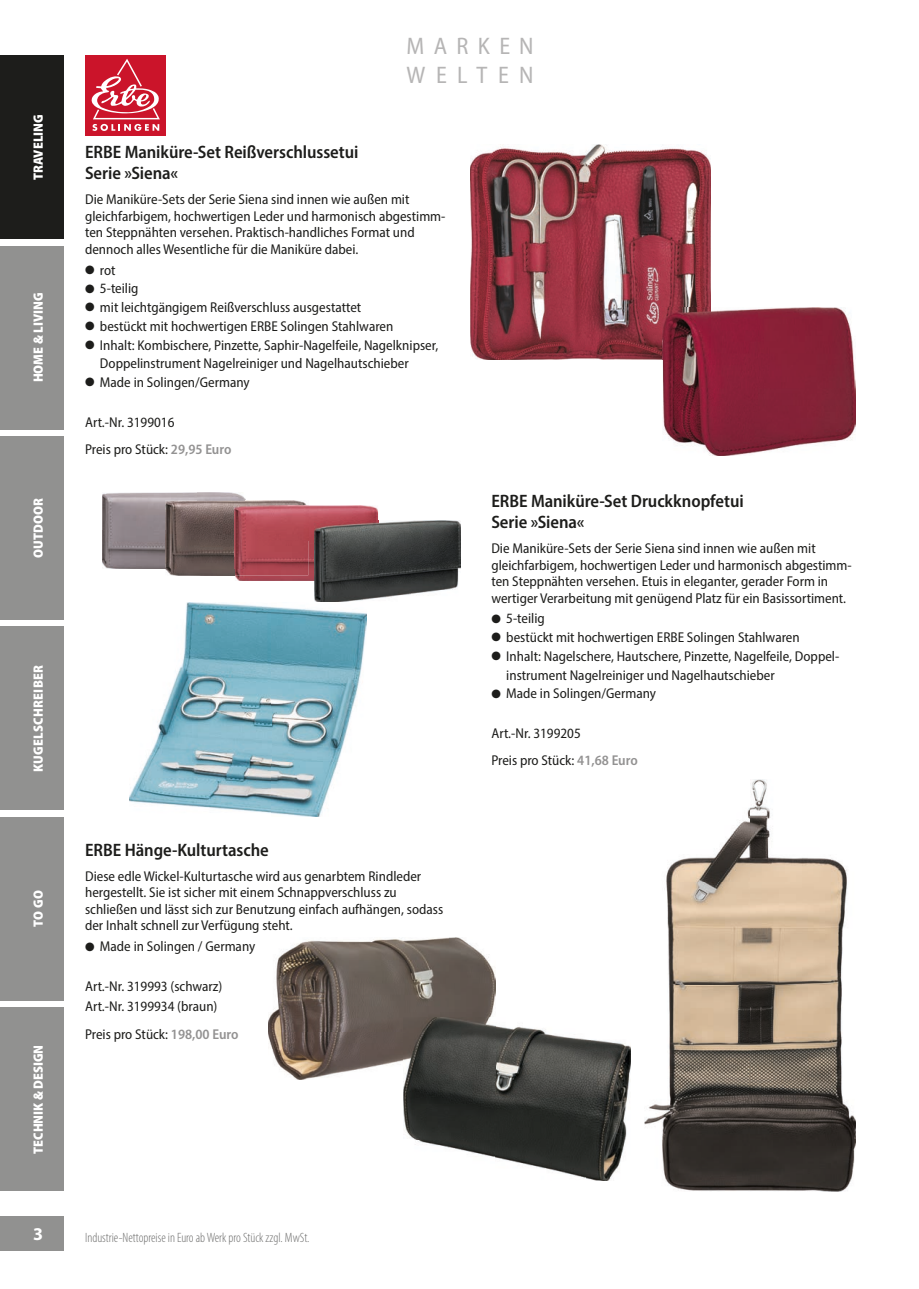
<style>
.page{position:relative;width:919px;height:1289px;background:#fff}
.page>*{position:absolute;margin:0;border:0;box-sizing:border-box;transform-origin:0 0}
.t1{font:semi-condensed 24px/28.8px "Myriad Pro";letter-spacing:.395em;color:#b6b5b5}
.t2{font:600 semi-condensed 18px/21px "Myriad Pro";letter-spacing:-.005em;color:#1d1d1b}
.t3{font:700 18px "Myriad Pro";color:#fff}
.t4{font:semi-condensed 14.25px/16.5px "Myriad Pro";color:#1d1d1b}
.t5{font:300 condensed 13.5px "Myriad Pro";color:#70706f}
.t6{font:900 semi-condensed 13.5px "Myriad Pro";color:#fff}
.t7{font:900 semi-condensed 13.5px "Myriad Pro";letter-spacing:.02em;color:#fff}
.s1{font-weight:600;color:#939292}
</style>
<div class="page">
<div style="left:0;top:1216px;width:64px;height:34px;background:#919190"></div>
<div style="left:0;top:436px;width:64px;height:184px;background:#919190"></div>
<div style="left:0;top:626px;width:64px;height:184px;background:#919190"></div>
<div style="left:0;top:816px;width:64px;height:184px;background:#919190"></div>
<div style="left:0;top:1007px;width:64px;height:184px;background:#919190"></div>
<div style="left:0;top:246px;width:64px;height:183px;background:#919190"></div>
<div style="left:0;top:55px;width:64px;height:184px;background:#1d1d1b"></div>
<div style="left:85px;top:55px;width:81px;height:81px;background:#cb142a"></div>
<svg style="left:91px;top:59px;width:69px;height:72px"></svg>
<img style="left:268px;top:937px;width:182px;height:95px">
<img style="left:450px;top:937px;width:45px;height:80px">
<img style="left:268px;top:1032px;width:135px;height:47px">
<img style="left:403px;top:1017px;width:227px;height:163px">
<img style="left:644px;top:779px;width:211px;height:412px">
<img style="left:470px;top:145px;width:240px;height:215px">
<img style="left:662px;top:307px;width:193px;height:148px">
<img style="left:662px;top:307px;width:48px;height:53px">
<img style="left:102px;top:492px;width:95px;height:38px">
<img style="left:197px;top:492px;width:48px;height:8px">
<img style="left:102px;top:530px;width:63px;height:38px">
<img style="left:245px;top:500px;width:63px;height:40px">
<img style="left:165px;top:534px;width:70px;height:41px">
<img style="left:165px;top:500px;width:80px;height:34px">
<img style="left:308px;top:505px;width:70px;height:38px">
<img style="left:235px;top:543px;width:80px;height:38px">
<img style="left:235px;top:540px;width:73px;height:35px">
<img style="left:235px;top:505px;width:10px;height:63px">
<img style="left:378px;top:520px;width:82px;height:41px">
<img style="left:315px;top:581px;width:48px;height:21px">
<img style="left:363px;top:561px;width:97px;height:39px">
<img style="left:315px;top:520px;width:63px;height:61px">
<img style="left:129px;top:602px;width:237px;height:214px">
<p class="t6" style="left:30px;top:180px;width:67px;rotate:-90deg">TRAVELING</p>
<p class="t6" style="left:30px;top:382px;width:91px;rotate:-90deg">HOME &amp; LIVING</p>
<p class="t7" style="left:30px;top:558px;width:62px;rotate:-90deg">OUTDOOR</p>
<p class="t7" style="left:30px;top:771px;width:108px;rotate:-90deg">KUGELSCHREIBER</p>
<p class="t6" style="left:30px;top:927px;width:38px;rotate:-90deg">TO GO</p>
<p class="t6" style="left:30px;top:1153px;width:110px;rotate:-90deg">TECHNIK &amp; DESIGN</p>
<h1 class="t1" style="left:406px;top:31px;width:129px">MARKEN<br>WELTEN</h1>
<p class="t2" style="left:85px;top:141px;width:275px">ERBE Maniküre-Set Reißverschlussetui<br>Serie »Siena«</p>
<p class="t4" style="left:85px;top:191px;width:362px">Die Maniküre-Sets der Serie Siena sind innen wie außen mit gleichfarbigem, hochwertigen Leder und harmonisch abgestimm&shy;ten Steppnähten versehen. Praktisch-handliches Format und dennoch alles Wesentliche für die Maniküre dabei.</p>
<p class="t4" style="left:85px;top:261px;width:32px">● rot</p>
<p class="t4" style="left:85px;top:280px;width:55px">● 5-teilig</p>
<p class="t4" style="left:85px;top:299px;width:278px">● mit leichtgängigem Reißverschluss ausgestattet</p>
<p class="t4" style="left:85px;top:317px;width:310px">● bestückt mit hochwertigen ERBE Solingen Stahlwaren</p>
<p class="t4" style="left:100px;top:335px;width:340px;line-height:18.8px;text-indent:-15px">● Inhalt: Kombischere, Pinzette, Saphir-Nagelfeile, Nagelknipser,<br>Doppelinstrument Nagelreiniger und Nagelhautschieber</p>
<p class="t4" style="left:85px;top:374px;width:166px">● Made in Solingen/Germany</p>
<p class="t4" style="left:85px;top:408px;width:148px;line-height:27.3px">Art.-Nr. 3199016<br>Preis pro Stück: <span class="s1">29,95 Euro</span></p>
<p class="t2" style="left:85px;top:838px;width:185px">ERBE Hänge-Kulturtasche</p>
<p class="t4" style="left:85px;top:867px;width:360px">Diese edle Wickel-Kulturtasche wird aus genarbtem Rindleder hergestellt. Sie ist sicher mit einem Schnappverschluss zu schließen und lässt sich zur Benutzung einfach aufhängen, sodass der Inhalt schnell zur Verfügung steht.</p>
<p class="t4" style="left:85px;top:938px;width:172px">● Made in Solingen / Germany</p>
<p class="t4" style="left:85px;top:975px;width:139px;line-height:20.7px">Art.-Nr. 319993 (schwarz)<br>Art.-Nr. 3199934 (braun)</p>
<p class="t4" style="left:85px;top:1025px;width:155px">Preis pro Stück: <span class="s1">198,00 Euro</span></p>
<p class="t2" style="left:491px;top:490px;width:254px">ERBE Maniküre-Set Druckknopfetui<br>Serie »Siena«</p>
<p class="t4" style="left:491px;top:540px;width:362px">Die Maniküre-Sets der Serie Siena sind innen wie außen mit gleichfarbigem, hochwertigen Leder und harmonisch abgestimm&shy;ten Steppnähten versehen. Etuis in eleganter, gerader Form in wertiger Verarbeitung mit genügend Platz für ein Basissortiment.</p>
<p class="t4" style="left:491px;top:610px;width:55px">● 5-teilig</p>
<p class="t4" style="left:491px;top:629px;width:310px">● bestückt mit hochwertigen ERBE Solingen Stahlwaren</p>
<p class="t4" style="left:506px;top:646px;width:334px;line-height:18.8px;text-indent:-15px">● Inhalt: Nagelschere, Hautschere, Pinzette, Nagelfeile, Doppel&shy;instrument Nagelreiniger und Nagelhautschieber</p>
<p class="t4" style="left:491px;top:685px;width:166px">● Made in Solingen/Germany</p>
<p class="t4" style="left:491px;top:719px;width:148px;line-height:27.3px">Art.-Nr. 3199205<br>Preis pro Stück: <span class="s1">41,68 Euro</span></p>
<p class="t3" style="left:33px;top:1222px;width:11px">3</p>
<p class="t5" style="left:85px;top:1229px;width:226px">Industrie-Nettopreise in Euro ab Werk pro Stück zzgl. MwSt.</p>
</div>
